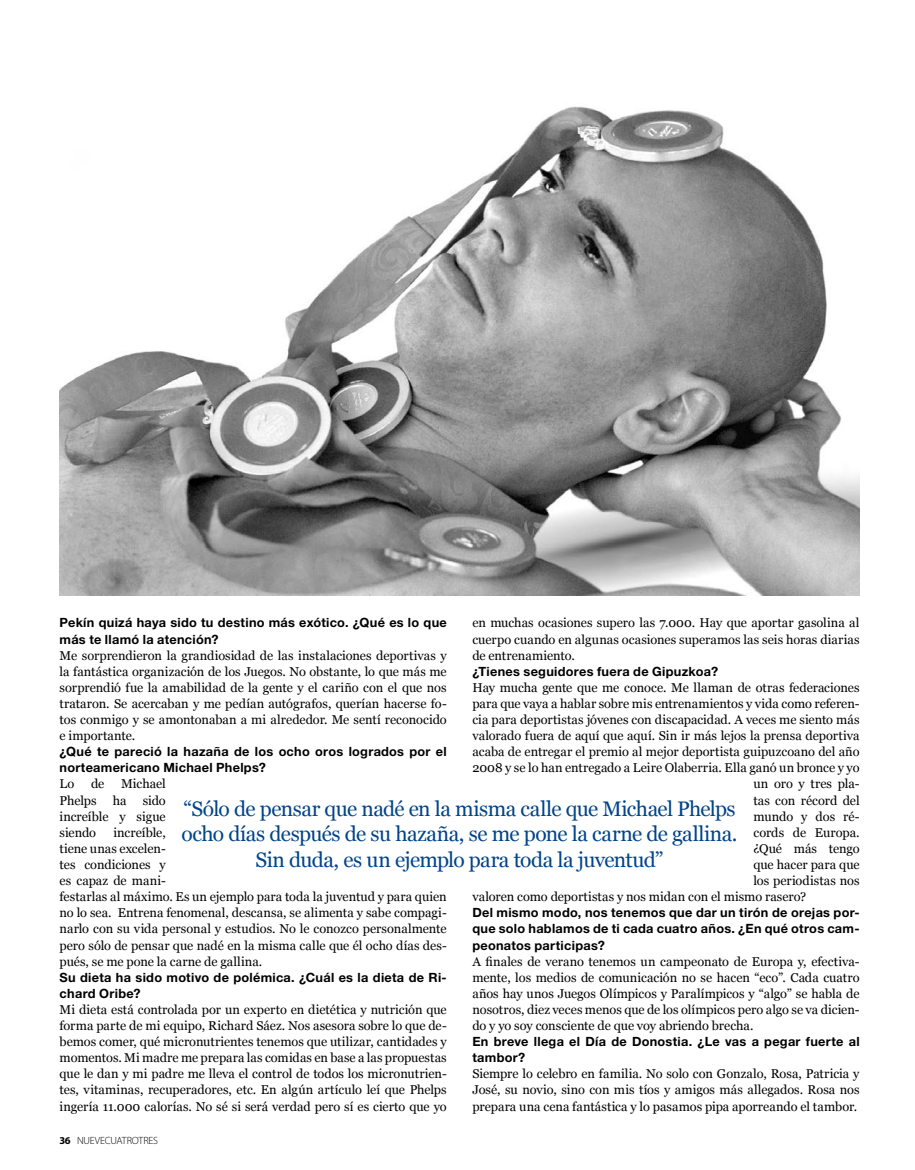
<style>
.page{position:relative;width:915px;height:1170px;background:#fff}
.page>*{position:absolute;margin:0;border:0;box-sizing:border-box;transform-origin:0 0}
.t1{font:21px/25.5px "Georgia";letter-spacing:-.025em;color:#004489;text-align:center}
.t2{font:12.75px/16px "Georgia";color:#000;text-align:justify}
.t3{font:700 12.75px/16px "Helvetica Neue LT";letter-spacing:.02em;color:#000}
.t4{font:300 10.5px "Myriad Pro";letter-spacing:-.015em;color:#000}
.s1{font-weight:700}
</style>
<div class="page">
<img style="left:60px;top:106px;width:799px;height:489px">
<p class="t2" style="left:472px;top:615px;width:388px">en muchas ocasiones supero las 7.000. Hay que aportar gasolina al cuerpo cuando en algunas ocasiones superamos las seis horas diarias de entrenamiento.</p>
<p class="t3" style="left:472px;top:662px;width:247px">¿Tienes seguidores fuera de Gipuzkoa?</p>
<p class="t2" style="left:472px;top:680px;width:388px">Hay mucha gente que me conoce. Me llaman de otras federaciones</p>
<p class="t2" style="left:472px;top:696px;width:388px">para que vaya a hablar sobre mis entrenamientos y vida como referen-</p>
<p class="t2" style="left:472px;top:712px;width:388px">cia para deportistas jóvenes con discapacidad. A veces me siento más</p>
<p class="t2" style="left:472px;top:728px;width:388px">valorado fuera de aquí que aquí. Sin ir más lejos la prensa deportiva</p>
<p class="t2" style="left:472px;top:744px;width:388px">acaba de entregar el premio al mejor deportista guipuzcoano del año</p>
<p class="t2" style="left:472px;top:760px;width:388px">2008 y se lo han entregado a Leire Olaberria. Ella ganó un bronce y yo</p>
<p class="t2" style="left:753px;top:776px;width:108px">un oro y tres pla-</p>
<p class="t2" style="left:753px;top:792px;width:108px">tas con récord del</p>
<p class="t2" style="left:753px;top:808px;width:108px">mundo y dos ré-</p>
<p class="t2" style="left:753px;top:824px;width:108px">cords de Europa.</p>
<p class="t2" style="left:753px;top:840px;width:108px">¿Qué más tengo</p>
<p class="t2" style="left:753px;top:857px;width:108px">que hacer para que</p>
<p class="t2" style="left:753px;top:873px;width:108px">los periodistas nos</p>
<p class="t2" style="left:472px;top:889px;width:335px">valoren como deportistas y nos midan con el mismo rasero?</p>
<p class="t3" style="left:472px;top:904px;width:388px;text-align:justify">Del mismo modo, nos tenemos que dar un tirón de orejas por&shy;que solo hablamos de ti cada cuatro años. ¿En qué otros cam&shy;peonatos participas?</p>
<p class="t2" style="left:472px;top:953px;width:388px">A finales de verano tenemos un campeonato de Europa y, efectiva&shy;mente, los medios de comunicación no se hacen “eco”. Cada cuatro años hay unos Juegos Olímpicos y Paralímpicos y “algo” se habla de nosotros, diez veces menos que de los olímpicos pero algo se va dicien&shy;do y yo soy consciente de que voy abriendo brecha.</p>
<p class="t3" style="left:472px;top:1033px;width:388px">En breve llega el Día de Donostia. ¿Le vas a pegar fuerte al tambor?</p>
<p class="t2" style="left:472px;top:1066px;width:388px">Siempre lo celebro en familia. No solo con Gonzalo, Rosa, Patricia y José, su novio, sino con mis tíos y amigos más allegados. Rosa nos prepara una cena fantástica y lo pasamos pipa aporreando el tambor.</p>
<p class="t3" style="left:60px;top:614px;width:388px">Pekín quizá haya sido tu destino más exótico. ¿Qué es lo que más te llamó la atención?</p>
<p class="t2" style="left:60px;top:647px;width:388px">Me sorprendieron la grandiosidad de las instalaciones deportivas y la fantástica organización de los Juegos. No obstante, lo que más me sorprendió fue la amabilidad de la gente y el cariño con el que nos trataron. Se acercaban y me pedían autógrafos, querían hacerse fo&shy;tos conmigo y se amontonaban a mi alrededor. Me sentí reconocido e importante.</p>
<p class="t3" style="left:60px;top:743px;width:388px">¿Qué te pareció la hazaña de los ocho oros logrados por el norteamericano Michael Phelps?</p>
<p class="t2" style="left:60px;top:776px;width:16px">Lo</p>
<p class="t2" style="left:91px;top:776px;width:15px">de</p>
<p class="t2" style="left:121px;top:776px;width:46px">Michael</p>
<p class="t2" style="left:60px;top:792px;width:39px">Phelps</p>
<p class="t2" style="left:113px;top:792px;width:15px">ha</p>
<p class="t2" style="left:60px;top:792px;width:108px;text-indent:83px">sido increíble y sigue siendo</p>
<h1 class="t1" style="left:181px;top:796px;width:557px">“Sólo de pensar que nadé en la misma calle que Michael Phelps ocho días después de su hazaña, se me pone la carne de gallina.<br>Sin duda, es un ejemplo para toda la juventud”</h1>
<p class="t2" style="left:60px;top:824px;width:388px;text-align:left;text-indent:54px">increíble,<br>tiene unas excelen-<br>tes condiciones y<br>es capaz de mani-<br>festarlas al máximo. Es un ejemplo para toda la juventud y para quien no lo sea. Entrena fenomenal, descansa, se alimenta y sabe compagi&shy;narlo con su vida personal y estudios. No le conozco personalmente pero sólo de pensar que nadé en la misma calle que él ocho días des&shy;pués, se me pone la carne de gallina.</p>
<p class="t3" style="left:60px;top:968px;width:388px">Su dieta ha sido motivo de polémica. ¿Cuál es la dieta de Ri&shy;chard Oribe?</p>
<p class="t2" style="left:60px;top:1001px;width:388px">Mi dieta está controlada por un experto en dietética y nutrición que forma parte de mi equipo, Richard Sáez. Nos asesora sobre lo que de&shy;bemos comer, qué micronutrientes tenemos que utilizar, cantidades y momentos. Mi madre me prepara las comidas en base a las propuestas que le dan y mi padre me lleva el control de todos los micronutrien&shy;tes, vitaminas, recuperadores, etc. En algún artículo leí que Phelps ingería 11.000 calorías. No sé si será verdad pero sí es cierto que yo</p>
<p class="t4" style="left:60px;top:1133px;width:100px"><span class="s1">36</span> NUEVECUATROTRES</p>
</div>
